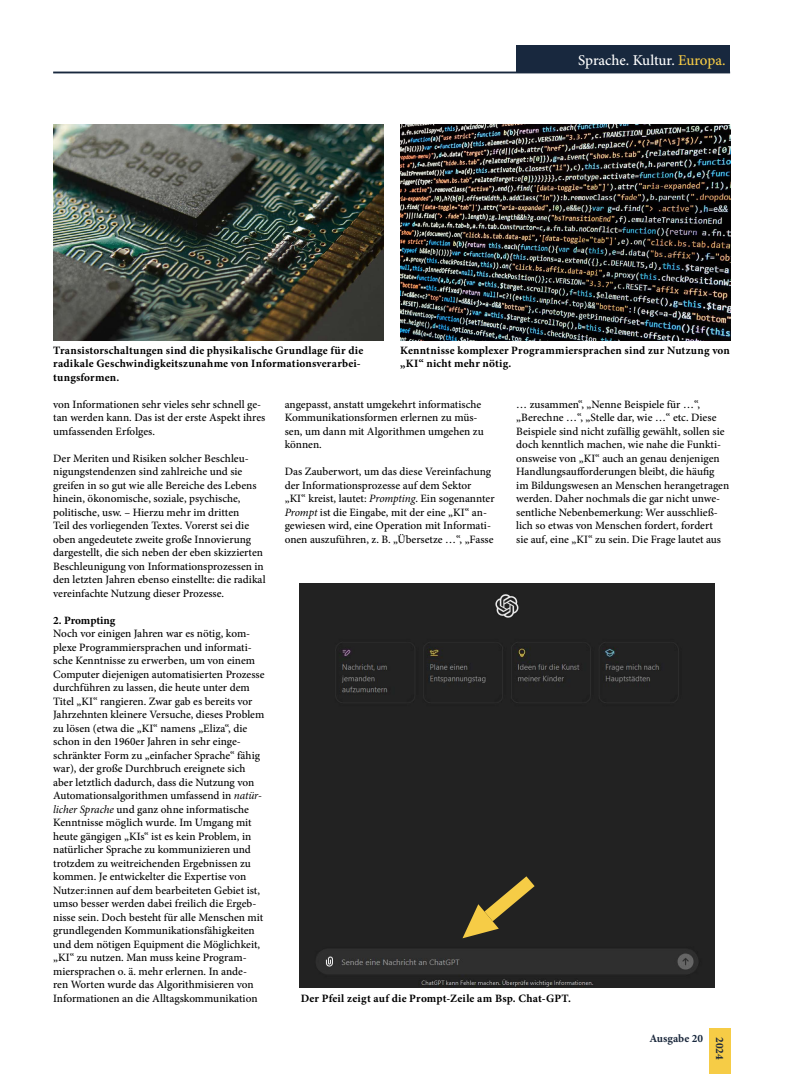
<style>
.page{position:relative;width:801px;height:1074px;background:#fff}
.page>*{position:absolute;margin:0;border:0;box-sizing:border-box;transform-origin:0 0}
.t1{font:500 15px "Minion Pro";letter-spacing:-.005em;color:#fff}
.t2{font:500 11.25px/13.5px "Minion Pro";color:#000}
.t3{font:700 11.25px/13.5px "Minion Pro";letter-spacing:.015em;color:#000}
.t4{font:700 11.25px "Minion Pro";color:#1b283c}
.t5{font:700 11.25px "Minion Pro";letter-spacing:-.01em;color:#000}
.s1{color:#f6cc46}
.s2{font-weight:400;font-style:italic}
.s3{color:#18283e}
</style>
<div class="page">
<div style="left:516px;top:45px;width:213px;height:27px;background:#18283e"></div>
<div style="left:709px;top:1028px;width:21px;height:46px;background:#f6cc46"></div>
<hr style="left:53px;top:72px;width:677px;height:1px;background:#18283e">
<img style="left:53px;top:124px;width:330px;height:216px">
<img style="left:400px;top:124px;width:330px;height:216px">
<img style="left:300px;top:584px;width:415px;height:403px">
<svg style="left:462px;top:876px;width:72px;height:62px;background:#5c512b"></svg>
<h1 class="t1" style="left:578px;top:50px;width:149px">Sprache. Kultur. <span class="s1">Europa.</span></h1>
<p class="t3" style="left:53px;top:343px;width:312px">Transistorschaltungen sind die physikalische Grundlage für die radikale Geschwindigkeitszunahme von Informationsverarbei&shy;tungsformen.</p>
<p class="t3" style="left:400px;top:343px;width:331px">Kenntnisse komplexer Programmiersprachen sind zur Nutzung von „KI“ nicht mehr nötig.</p>
<p class="t2" style="left:53px;top:397px;width:214px">von Informationen sehr vieles sehr schnell ge&shy;tan werden kann. Das ist der erste Aspekt ihres umfassenden Erfolges.</p>
<p class="t2" style="left:53px;top:451px;width:214px">Der Meriten und Risiken solcher Beschleu&shy;nigungstendenzen sind zahlreiche und sie greifen in so gut wie alle Bereiche des Lebens hinein, ökonomische, soziale, psychische, politische, usw. – Hierzu mehr im dritten<br>Teil des vorliegenden Textes. Vorerst sei die oben angedeutete zweite große Innovierung dargestellt, die sich neben der eben skizzierten Beschleunigung von Informationsprozessen in den letzten Jahren ebenso einstellte: die radikal vereinfachte Nutzung dieser Prozesse.</p>
<p class="t5" style="left:53px;top:612px;width:64px">2. Prompting</p>
<p class="t2" style="left:53px;top:627px;width:213px">Noch vor einigen Jahren war es nötig, kom&shy;plexe Programmiersprachen und informati&shy;sche Kenntnisse zu erwerben, um von einem Computer diejenigen automatisierten Prozesse durchführen zu lassen, die heute unter dem Titel „KI“ rangieren. Zwar gab es bereits vor Jahrzehnten kleinere Versuche, dieses Problem zu lösen (etwa die „KI“ namens „Eliza“, die schon in den 1960er Jahren in sehr einge&shy;schränkter Form zu „einfacher Sprache“ fähig war), der große Durchbruch ereignete sich aber letztlich dadurch, dass die Nutzung von Automationsalgorithmen umfassend in <span class="s2">natür&shy;licher Sprache</span> und ganz ohne informatische Kenntnisse möglich wurde. Im Umgang mit heute gängigen „KIs“ ist es kein Problem, in natürlicher Sprache zu kommunizieren und trotzdem zu weitreichenden Ergebnissen zu kommen. Je entwickelter die Expertise von Nutzer:innen auf dem bearbeiteten Gebiet ist, umso besser werden dabei freilich die Ergeb&shy;nisse sein. Doch besteht für alle Menschen mit grundlegenden Kommunikationsfähigkeiten und dem nötigen Equipment die Möglichkeit, „KI“ zu nutzen. Man muss keine Program&shy;miersprachen o. ä. mehr erlernen. In ande&shy;ren Worten wurde das Algorithmisieren von Informationen an die Alltagskommunikation</p>
<p class="t2" style="left:285px;top:397px;width:200px">angepasst, anstatt umgekehrt informatische Kommunikationsformen erlernen zu müs&shy;sen, um dann mit Algorithmen umgehen zu können.</p>
<p class="t2" style="left:285px;top:465px;width:211px">Das Zauberwort, um das diese Vereinfachung der Informationsprozesse auf dem Sektor „KI“ kreist, lautet: <span class="s2">Prompting</span>. Ein sogenannter <span class="s2">Prompt</span> ist die Eingabe, mit der eine „KI“ an&shy;gewiesen wird, eine Operation mit Informati&shy;onen auszuführen, z. B. „Übersetze …“, „Fasse</p>
<p class="t2" style="left:516px;top:397px;width:214px">… zusammen“, „Nenne Beispiele für …“, „Berechne …“, „Stelle dar, wie …“ etc. Diese Beispiele sind nicht zufällig gewählt, sollen sie doch kenntlich machen, wie nahe die Funkti&shy;onsweise von „KI“ auch an genau denjenigen Handlungsaufforderungen bleibt, die häufig im Bildungswesen an Menschen herangetragen werden. Daher nochmals die gar nicht unwe&shy;sentliche Nebenbemerkung: Wer ausschließ&shy;lich so etwas von Menschen fordert, fordert<br>sie auf, eine „KI“ zu sein. Die Frage lautet aus</p>
<p class="t3" style="left:301px;top:991px;width:272px">Der Pfeil zeigt auf die Prompt-Zeile am Bsp. Chat-GPT.</p>
<p class="t4" style="left:649px;top:1031px;width:55px">Ausgabe <span class="s3">20</span></p>
<p class="t4" style="left:728px;top:1037px;width:24px;rotate:90deg">2024</p>
</div>
